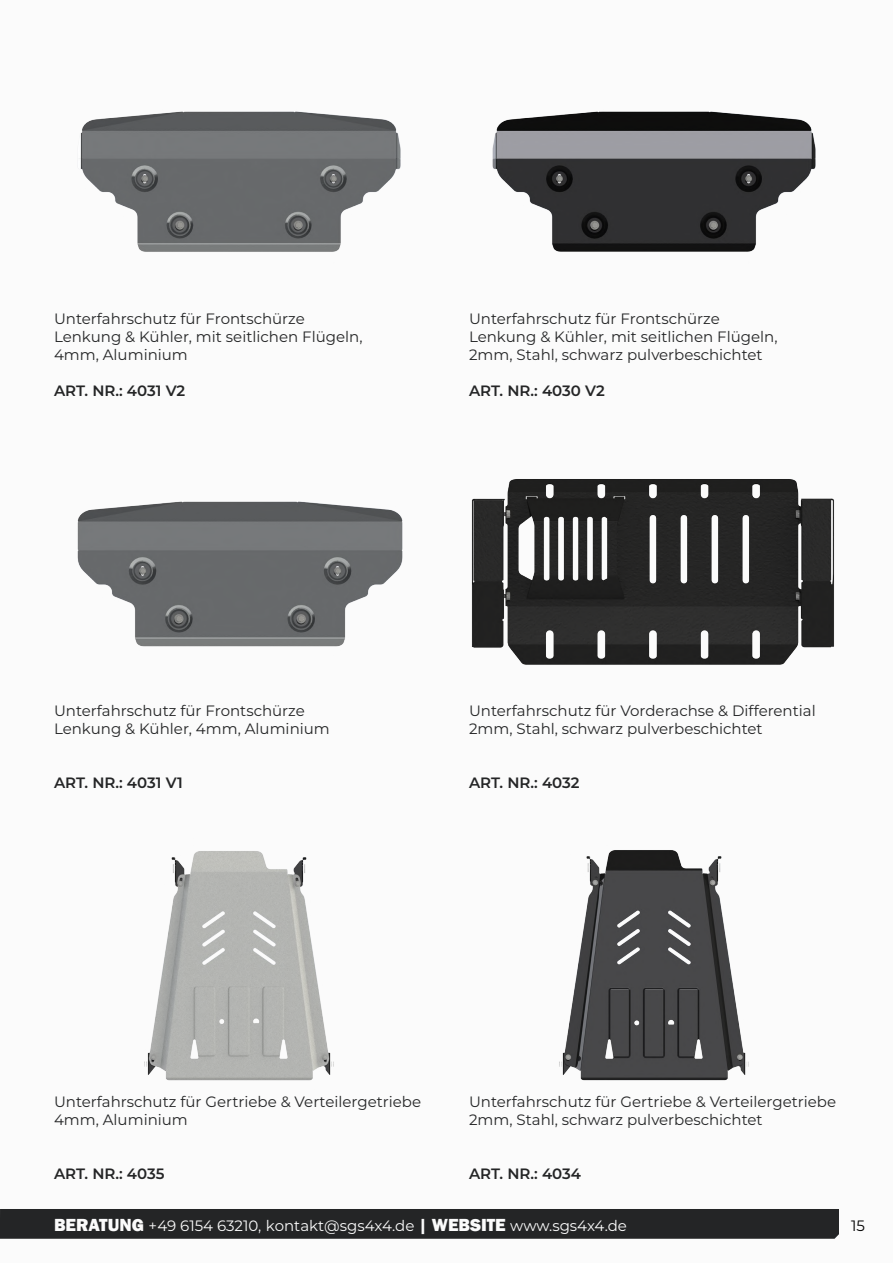
<style>
.page{position:relative;width:893px;height:1263px;background:#fbfbfb}
.page>*{position:absolute;margin:0;border:0;box-sizing:border-box;transform-origin:0 0}
.t1{font:15px/18px "Montserrat";color:#242526}
.t2{font:600 15px "Montserrat";color:#242526}
.t3{font:15px "Montserrat";color:#fbfbfb}
.t4{font:15px "Montserrat";color:#000}
.s1{font-family:"Franklin Gothic";font-weight:800;font-size:18px}
</style>
<div class="page">
<div style="left:0;top:1209px;width:839px;height:30px;background:#242526"></div>
<img style="left:80px;top:111px;width:321px;height:141px">
<img style="left:492px;top:111px;width:324px;height:141px">
<img style="left:559px;top:850px;width:190px;height:231px">
<img style="left:144px;top:851px;width:190px;height:230px">
<img style="left:471px;top:479px;width:363px;height:186px">
<img style="left:77px;top:501px;width:326px;height:146px">
<p class="t1" style="left:54px;top:309px;width:310px">Unterfahrschutz für Frontschürze<br>Lenkung &amp; Kühler, mit seitlichen Flügeln,<br>4mm, Aluminium</p>
<p class="t2" style="left:54px;top:380px;width:133px">ART. NR.: 4031 V2</p>
<p class="t1" style="left:469px;top:309px;width:310px">Unterfahrschutz für Frontschürze<br>Lenkung &amp; Kühler, mit seitlichen Flügeln,<br>2mm, Stahl, schwarz pulverbeschichtet</p>
<p class="t2" style="left:469px;top:380px;width:137px">ART. NR.: 4030 V2</p>
<p class="t1" style="left:54px;top:701px;width:277px">Unterfahrschutz für Frontschürze<br>Lenkung &amp; Kühler, 4mm, Aluminium</p>
<p class="t2" style="left:54px;top:771px;width:130px">ART. NR.: 4031 V1</p>
<p class="t1" style="left:469px;top:701px;width:348px">Unterfahrschutz für Vorderachse &amp; Differential<br>2mm, Stahl, schwarz pulverbeschichtet</p>
<p class="t2" style="left:469px;top:771px;width:112px">ART. NR.: 4032</p>
<p class="t1" style="left:54px;top:1092px;width:369px">Unterfahrschutz für Gertriebe &amp; Verteilergetriebe<br>4mm, Aluminium</p>
<p class="t2" style="left:54px;top:1163px;width:112px">ART. NR.: 4035</p>
<p class="t1" style="left:469px;top:1092px;width:369px">Unterfahrschutz für Gertriebe &amp; Verteilergetriebe<br>2mm, Stahl, schwarz pulverbeschichtet</p>
<p class="t2" style="left:469px;top:1163px;width:114px">ART. NR.: 4034</p>
<p class="t3" style="left:54px;top:1215px;width:574px"><span class="s1">BERATUNG</span> +49 6154 63210, kontakt@sgs4x4.de <span class="s1">| WEBSITE</span> www.sgs4x4.de</p>
<p class="t4" style="left:851px;top:1215px;width:15px">15</p>
</div>
